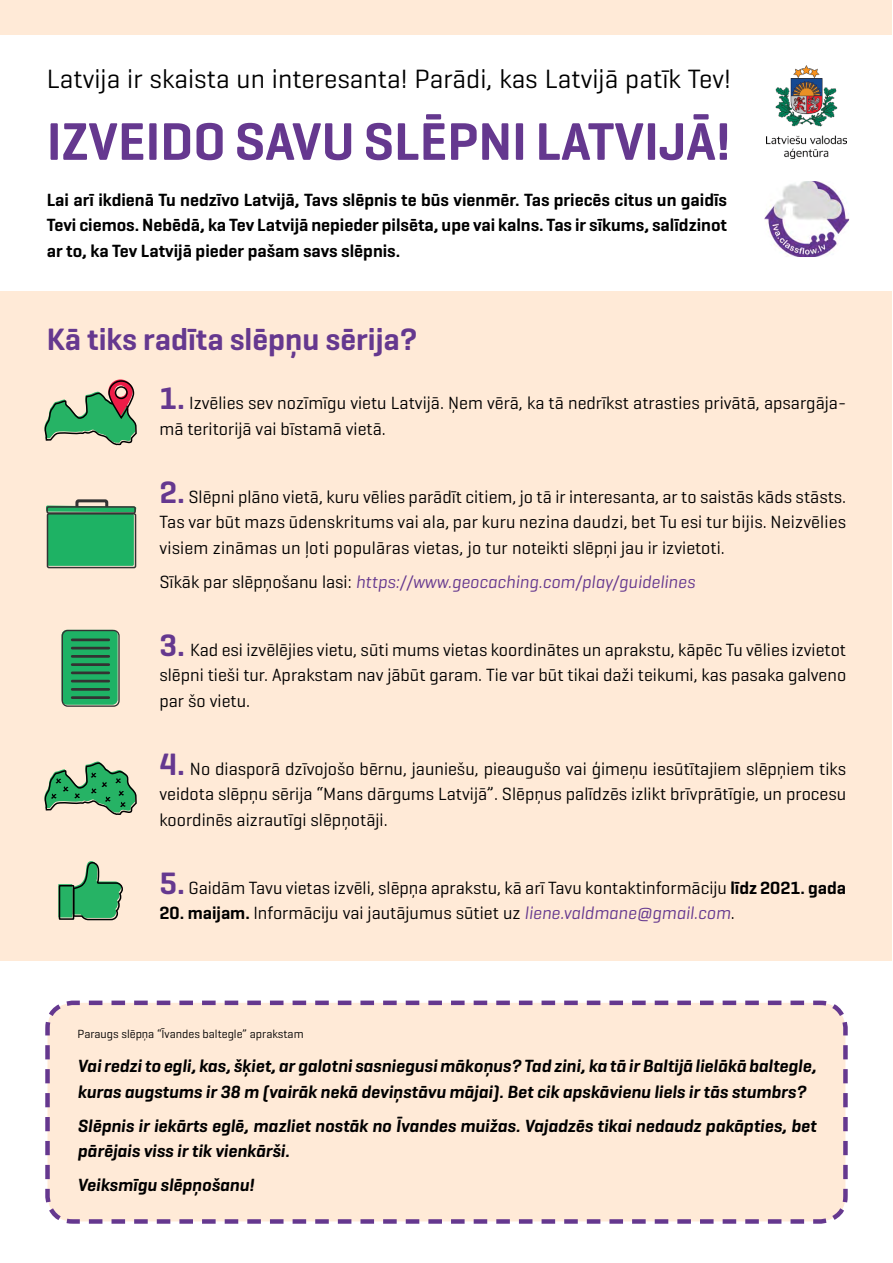
<style>
.page{position:relative;width:893px;height:1263px;background:#fff}
.page>*{position:absolute;margin:0;border:0;box-sizing:border-box;transform-origin:0 0}
.t1{font:600 53.85px "Geogrotesque";color:#65388f}
.t2{font:600 31.5px "Geogrotesque";color:#65388f}
.t3{font:27px "Geogrotesque";color:#000}
.t4{font:18px/25.5px "Geogrotesque";color:#000;text-align:justify}
.t5{font:italic 600 18px/25.5px "Geogrotesque";color:#000}
.t6{font:600 18px/25.5px "Geogrotesque";color:#000;text-align:justify}
.t7{font:italic 18px "Geogrotesque";color:#65388f}
.t8{font:12px "Geogrotesque";color:#000}
.s1{font-weight:600;font-size:31.5px;color:#65388f}
.s2{font-style:normal;color:#000}
.s3{font-weight:600}
.s4{font-style:italic;color:#65388f}
</style>
<div class="page">
<div style="left:45px;top:1000px;width:803px;height:224px;background:#ffead7"></div>
<div style="left:1px;top:292px;width:891px;height:669px;background:#ffead7"></div>
<div style="left:1px;top:0;width:891px;height:35px;background:#ffead7"></div>
<img style="left:764px;top:181px;width:85px;height:76px">
<img style="left:766px;top:65px;width:80px;height:94px">
<div style="left:47px;top:514px;width:87px;height:52px;background:#1eb264;border-radius:2px"></div>
<div style="left:47px;top:513px;width:89px;height:55px;border:2px solid #333;border-radius:2px"></div>
<div style="left:46px;top:506px;width:90px;height:8px;border:2px solid #333;border-radius:2px"></div>
<svg style="left:46px;top:499px;width:90px;height:13px"></svg>
<div style="left:62px;top:630px;width:56px;height:75px;background:#1eb265;border-radius:5px"></div>
<div style="left:62px;top:630px;width:58px;height:77px;border:1px solid #333232;border-radius:5px"></div>
<hr style="left:71px;top:638px;width:39px;height:3px;background:#333232">
<hr style="left:71px;top:647px;width:39px;height:2px;background:#333232">
<hr style="left:71px;top:655px;width:39px;height:3px;background:#333232">
<hr style="left:71px;top:663px;width:39px;height:3px;background:#333232">
<hr style="left:71px;top:671px;width:39px;height:3px;background:#333232">
<hr style="left:71px;top:680px;width:39px;height:2px;background:#333232">
<hr style="left:71px;top:688px;width:39px;height:3px;background:#333232">
<hr style="left:71px;top:696px;width:39px;height:3px;background:#333232">
<svg style="left:44px;top:379px;width:93px;height:67px"></svg>
<svg style="left:44px;top:761px;width:93px;height:54px"></svg>
<div style="left:58px;top:884px;width:14px;height:33px;background:#26b365"></div>
<svg style="left:72px;top:861px;width:51px;height:60px"></svg>
<div style="left:59px;top:885px;width:15px;height:35px;border:2px solid #000"></div>
<h3 class="t3" style="left:47px;top:62px;width:686px">Latvija ir skaista un interesanta! Parādi, kas Latvijā patīk Tev!</h3>
<h1 class="t1" style="left:47px;top:108px;width:686px">IZVEIDO SAVU SLĒPNI LATVIJĀ!</h1>
<p class="t6" style="left:47px;top:187px;width:682px">Lai arī ikdienā Tu nedzīvo Latvijā, Tavs slēpnis te būs vienmēr. Tas priecēs citus un gaidīs Tevi ciemos. Nebēdā, ka Tev Latvijā nepieder pilsēta, upe vai kalns. Tas ir sīkums, salīdzinot ar to, ka Tev Latvijā pieder pašam savs slēpnis.</p>
<h2 class="t2" style="left:47px;top:320px;width:372px">Kā tiks radīta slēpņu sērija?</h2>
<p class="t4" style="left:159px;top:390px;width:688px"><span class="s1">1.</span> Izvēlies sev nozīmīgu vietu Latvijā. Ņem vērā, ka tā nedrīkst atrasties privātā, apsargāja&shy;mā teritorijā vai bīstamā vietā.</p>
<p class="t4" style="left:159px;top:483px;width:688px"><span class="s1">2.</span> Slēpni plāno vietā, kuru vēlies parādīt citiem, jo tā ir interesanta, ar to saistās kāds stāsts.<br>Tas var būt mazs ūdenskritums vai ala, par kuru nezina daudzi, bet Tu esi tur bijis. Neizvēlies visiem zināmas un ļoti populāras vietas, jo tur noteikti slēpņi jau ir izvietoti.</p>
<p class="t7" style="left:159px;top:570px;width:537px"><span class="s2">Sīkāk par slēpņošanu lasi:</span> https://www.geocaching.com/play/guidelines</p>
<p class="t4" style="left:159px;top:636px;width:688px"><span class="s1">3.</span> Kad esi izvēlējies vietu, sūti mums vietas koordinātes un aprakstu, kāpēc Tu vēlies izvietot slēpni tieši tur. Aprakstam nav jābūt garam. Tie var būt tikai daži teikumi, kas pasaka galveno par šo vietu.</p>
<p class="t4" style="left:159px;top:755px;width:688px"><span class="s1">4.</span> No diasporā dzīvojošo bērnu, jauniešu, pieaugušo vai ģimeņu iesūtītajiem slēpņiem tiks veidota slēpņu sērija “Mans dārgums Latvijā”. Slēpņus palīdzēs izlikt brīvprātīgie, un procesu koordinēs aizrautīgi slēpņotāji.</p>
<p class="t4" style="left:159px;top:874px;width:688px"><span class="s1">5.</span> Gaidām Tavu vietas izvēli, slēpņa aprakstu, kā arī Tavu kontaktinformāciju <span class="s3">līdz 2021. gada</span></p>
<p class="t4" style="left:159px;top:900px;width:577px"><span class="s3">20. maijam.</span> Informāciju vai jautājumus sūtiet uz <span class="s4">liene.valdmane@gmail.com</span>.</p>
<p class="t8" style="left:78px;top:1026px;width:227px">Paraugs slēpņa “Īvandes baltegle” aprakstam</p>
<p class="t5" style="left:78px;top:1053px;width:740px">Vai redzi to egli, kas, šķiet, ar galotni sasniegusi mākoņus? Tad zini, ka tā ir Baltijā lielākā baltegle, kuras augstums ir 38 m (vairāk nekā deviņstāvu mājai). Bet cik apskāvienu liels ir tās stumbrs?</p>
<p class="t5" style="left:78px;top:1112px;width:740px">Slēpnis ir iekārts eglē, mazliet nostāk no Īvandes muižas. Vajadzēs tikai nedaudz pakāpties, bet pārējais viss ir tik vienkārši.</p>
<p class="t5" style="left:78px;top:1172px;width:178px">Veiksmīgu slēpņošanu!</p>
</div>
